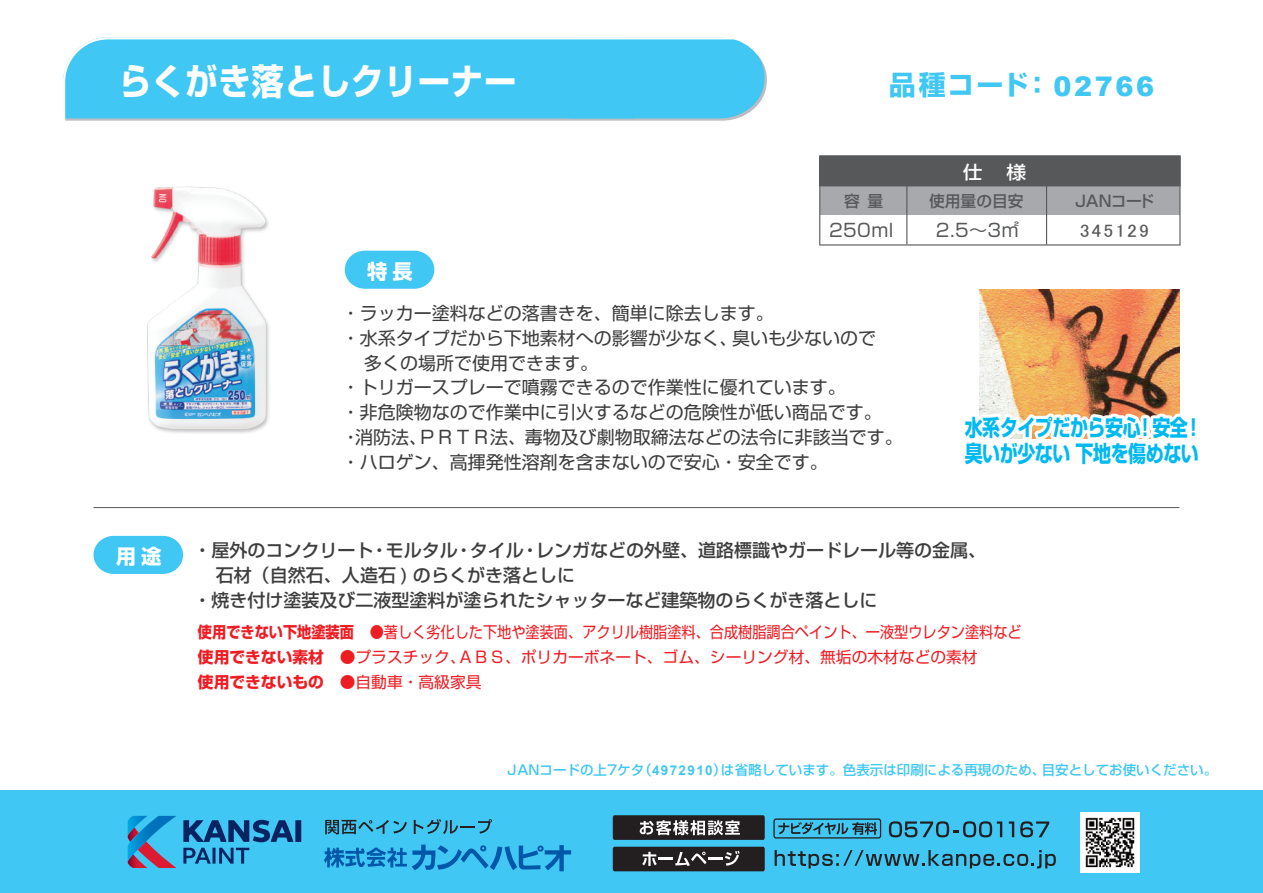
<style>
.page{position:relative;width:1263px;height:893px;background:#fff}
.page>*{position:absolute;margin:0;border:0;box-sizing:border-box;transform-origin:0 0}
.t1{font:700 36px "Shin Go Pro";letter-spacing:.025em;color:#fff;scale:.9 1}
.t2{font:700 27px "Shin Go Pro";letter-spacing:.07em;color:#40c7f4}
.t3{font:700 22.5px/25.7px "Shin Go Pro";letter-spacing:-.025em;color:#00b9f1;scale:.8 1}
.t4{font:700 20.25px "Shin Go Pro";color:#fff}
.t5{font:18px "Shin Go Pro";color:#3e3e3f}
.t6{font:500 18px "Shin Go Pro";color:#3e3e3f}
.t7{font:18px "Shin Go Pro";letter-spacing:.025em;color:#57585a}
.t8{font:18px "MS P Gothic";letter-spacing:.1em;color:#57585a;scale:1.1 1}
.t9{font:500 18px "Shin Go Pro";color:#fff;scale:1.1 1}
.t10{font:15.75px/24.8px "Shin Go Pro";color:#ee1d23;scale:.9 1}
.t11{font:500 15.75px "Shin Go Pro";letter-spacing:-.005em;color:#57585a}
.t12{font:500 13.5px "Shin Go Pro";color:#40c7f4}
.s1{font-family:"Arial";font-weight:900}
.s2{font-weight:700}
.s3{font-family:"Arial";font-weight:700}
</style>
<div class="page">
<hr style="left:94px;top:507px;width:1085px;height:1px;background:#57585a">
<svg style="left:94px;top:536px;width:89px;height:38px;background:#51ccf4"></svg>
<svg style="left:345px;top:251px;width:89px;height:38px;background:#52ccf5"></svg>
<svg style="left:63px;top:37px;width:704px;height:84px;background:#4dc9f3"></svg>
<svg style="left:819px;top:155px;width:362px;height:284px"></svg>
<img style="left:147px;top:186px;width:122px;height:247px">
<div style="left:0;top:791px;width:1263px;height:102px;background:#40c7f4"></div>
<svg style="left:889px;top:821px;width:113px;height:16px"></svg>
<svg style="left:1009px;top:821px;width:5px;height:16px"></svg>
<svg style="left:1020px;top:821px;width:29px;height:16px"></svg>
<svg style="left:775px;top:850px;width:281px;height:18px"></svg>
<div style="left:773px;top:818px;width:108px;height:20px;border:1px solid #231f20;border-radius:2px"></div>
<svg style="left:778px;top:822px;width:99px;height:13px"></svg>
<svg style="left:613px;top:815px;width:152px;height:25px;background:#4f4e4f"></svg>
<svg style="left:613px;top:847px;width:152px;height:24px;background:#393637"></svg>
<img style="left:1080px;top:813px;width:60px;height:59px">
<svg style="left:325px;top:820px;width:82px;height:14px"></svg>
<svg style="left:414px;top:819px;width:78px;height:15px"></svg>
<svg style="left:324px;top:845px;width:247px;height:26px"></svg>
<svg style="left:183px;top:848px;width:66px;height:16px"></svg>
<svg style="left:183px;top:820px;width:118px;height:22px"></svg>
<svg style="left:128px;top:816px;width:48px;height:52px"></svg>
<h1 class="t1" style="left:119px;top:52px;width:443px">らくがき落としクリーナー</h1>
<p class="t4" style="left:367px;top:255px;width:47px">特長</p>
<h2 class="t2" style="left:889px;top:63px;width:267px">品種コード：<span class="s1">02766</span></h2>
<p class="t9" style="left:963px;top:157px;width:20px">仕</p>
<p class="t9" style="left:1006px;top:157px;width:19px">様</p>
<p class="t11" style="left:844px;top:188px;width:41px">容 量</p>
<p class="t11" style="left:929px;top:188px;width:96px">使用量の目安</p>
<p class="t11" style="left:1075px;top:188px;width:81px">JANコード</p>
<p class="t7" style="left:829px;top:216px;width:66px">250ml</p>
<p class="t7" style="left:936px;top:216px;width:85px">2.5～3㎡</p>
<p class="t8" style="left:1080px;top:221px;width:64px">345129</p>
<p class="t4" style="left:116px;top:540px;width:47px">用途</p>
<p class="t5" style="left:342px;top:299px;width:433px">・ラッカー塗料などの落書きを、簡単に除去します。</p>
<p class="t5" style="left:342px;top:323px;width:536px">・水系タイプだから下地素材への影響が少なく、臭いも少ないので</p>
<p class="t5" style="left:364px;top:348px;width:235px">多くの場所で使用できます。</p>
<p class="t5" style="left:342px;top:373px;width:505px">・トリガースプレーで噴霧できるので作業性に優れています。</p>
<p class="t5" style="left:342px;top:398px;width:541px">・非危険物なので作業中に引火するなどの危険性が低い商品です。</p>
<p class="t5" style="left:342px;top:422px;width:562px">・消防法、ＰＲＴＲ法、毒物及び劇物取締法などの法令に非該当です。</p>
<p class="t5" style="left:342px;top:447px;width:487px">・ハロゲン、高揮発性溶剤を含まないので安心・安全です。</p>
<p class="t3" style="left:965px;top:412px;width:299px">水系タイプだから安心！安全！臭いが少ない 下地を傷めない</p>
<p class="t6" style="left:193px;top:536px;width:794px">・屋外のコンクリート・モルタル・タイル・レンガなどの外壁、道路標識やガードレール等の金属、</p>
<p class="t6" style="left:216px;top:560px;width:360px">石材（自然石、人造石 ) のらくがき落としに</p>
<p class="t6" style="left:193px;top:585px;width:685px">・焼き付け塗装及び二液型塗料が塗られたシャッターなど建築物のらくがき落としに</p>
<p class="t10" style="left:198px;top:618px;width:917px"><span class="s2">使用できない下地塗装面</span> ●著しく劣化した下地や塗装面、アクリル樹脂塗料、合成樹脂調合ペイント、一液型ウレタン塗料など<span class="s2">使用できない素材　</span>●プラスチック、ＡＢＳ、ポリカーボネート、ゴム、シーリング材、無垢の木材などの素材<br><span class="s2">使用できないもの　</span>●自動車・高級家具</p>
<p class="t12" style="left:507px;top:759px;width:711px">JANコードの上7ケタ（<span class="s3">4972910</span>）は省略しています。色表示は印刷による再現のため、目安としてお使いください。</p>
</div>
